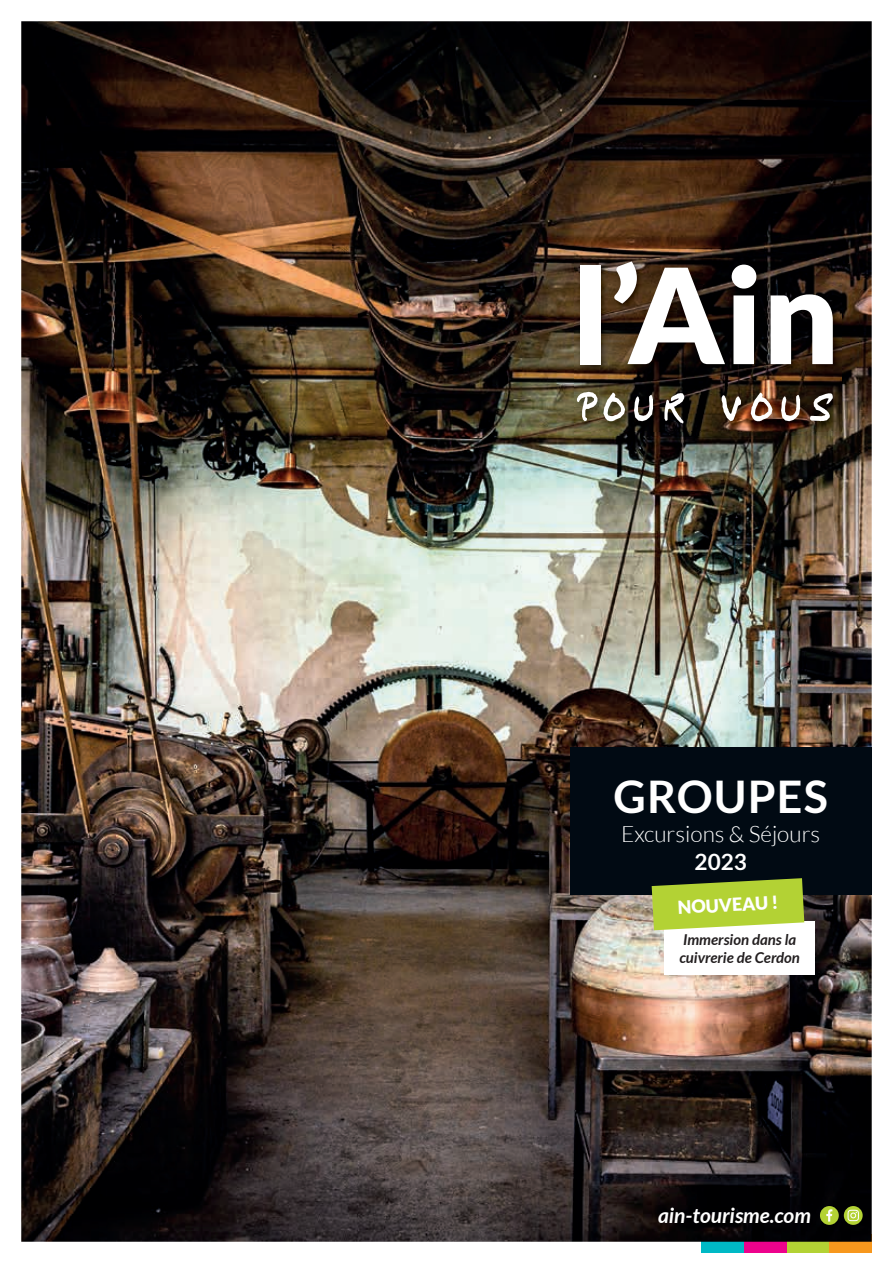
<style>
.page{position:relative;width:893px;height:1263px;background:#fff}
.page>*{position:absolute;margin:0;border:0;box-sizing:border-box;transform-origin:0 0}
.t1{font:700 45px "Lato";letter-spacing:.025em;color:#fff}
.t2{font:300 22.5px "Lato";color:#fff}
.t3{font:700 22.5px "Lato";color:#fff}
.t4{font:italic 700 21px "Lato";color:#fff}
.t5{font:900 18px "Lato";color:#fff}
.t6{font:italic 700 15px/18px "Lato";color:#231f20}
</style>
<div class="page">
<div style="left:702px;top:1234px;width:42px;height:19px;background:#00b9c5"></div>
<div style="left:744px;top:1234px;width:43px;height:19px;background:#ed028c"></div>
<div style="left:787px;top:1234px;width:43px;height:19px;background:#b3d234"></div>
<div style="left:829px;top:1234px;width:43px;height:19px;background:#f7971d"></div>
<img style="left:21px;top:21px;width:851px;height:1221px">
<div style="left:570px;top:747px;width:302px;height:148px;background:#010a13"></div>
<svg style="left:844px;top:1206px;width:19px;height:19px"></svg>
<svg style="left:847px;top:1210px;width:12px;height:11px"></svg>
<div style="left:820px;top:1206px;width:19px;height:19px;background:#b3d234;border-radius:50%"></div>
<svg style="left:826px;top:1209px;width:6px;height:12px"></svg>
<img style="left:574px;top:258px;width:267px;height:174px">
<div style="left:580px;top:265px;width:21px;height:99px;background:#fff"></div>
<svg style="left:614px;top:261px;width:111px;height:103px"></svg>
<svg style="left:732px;top:265px;width:24px;height:99px"></svg>
<svg style="left:771px;top:294px;width:62px;height:70px"></svg>
<svg style="left:577px;top:392px;width:20px;height:29px"></svg>
<svg style="left:603px;top:393px;width:22px;height:28px"></svg>
<svg style="left:634px;top:395px;width:19px;height:26px"></svg>
<svg style="left:664px;top:393px;width:20px;height:30px"></svg>
<svg style="left:722px;top:395px;width:19px;height:26px"></svg>
<svg style="left:751px;top:393px;width:21px;height:28px"></svg>
<svg style="left:781px;top:395px;width:19px;height:26px"></svg>
<svg style="left:810px;top:393px;width:23px;height:28px"></svg>
<div style="left:664px;top:921px;width:151px;height:54px;background:#fff"></div>
<svg style="left:652px;top:878px;width:152px;height:52px;background:#a9c43f"></svg>
<h1 class="t1" style="left:613px;top:771px;width:216px">GROUPES</h1>
<h2 class="t2" style="left:621px;top:821px;width:201px">Excursions &amp; Séjours</h2>
<h2 class="t3" style="left:695px;top:849px;width:54px">2023</h2>
<p class="t5" style="left:677px;top:897px;width:102px;rotate:-3deg">NOUVEAU !</p>
<p class="t6" style="left:679px;top:931px;width:122px">Immersion dans la cuivrerie de Cerdon</p>
<h3 class="t4" style="left:658px;top:1203px;width:154px">ain-tourisme.com</h3>
</div>
